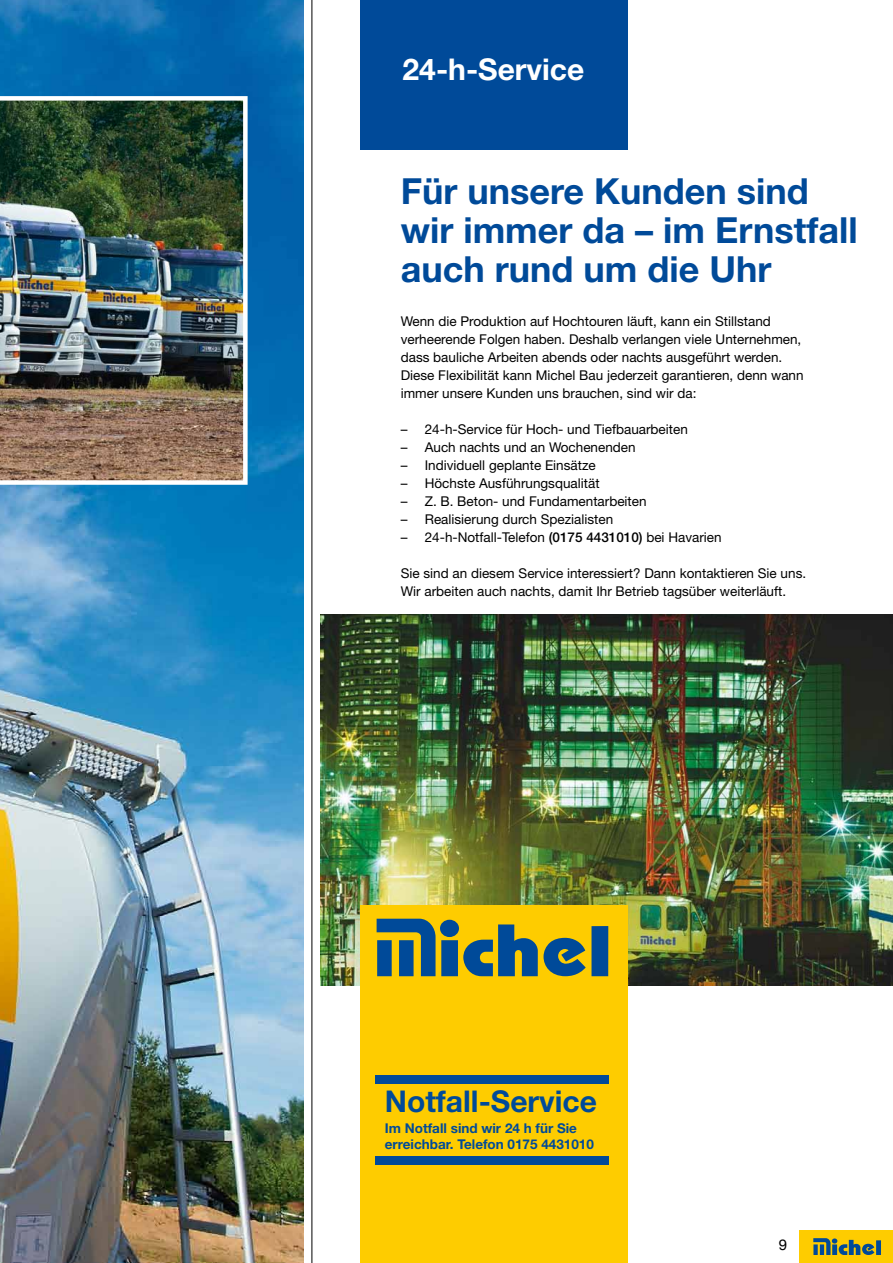
<style>
.page{position:relative;width:893px;height:1263px;background:#fff}
.page>*{position:absolute;margin:0;border:0;box-sizing:border-box;transform-origin:0 0}
.t1{font:700 36px/39px "Helvetica Neue";color:#004a99}
.t2{font:700 30px "Helvetica Neue";color:#004a99}
.t3{font:700 30px "Helvetica Neue";color:#fff}
.t4{font:15px "Helvetica Neue";color:#000}
.t5{font:13.5px/18px "Helvetica Neue";color:#000}
.t6{font:700 13.5px/16.2px "Helvetica Neue";color:#004a99}
.s1{font-weight:500}
</style>
<div class="page">
<img style="left:0;top:0;width:303px;height:1263px">
<div style="left:800px;top:1230px;width:93px;height:33px;background:#fecc00"></div>
<svg style="left:813px;top:1238px;width:68px;height:17px"></svg>
<img style="left:0;top:96px;width:248px;height:389px">
<img style="left:320px;top:614px;width:573px;height:372px">
<div style="left:360px;top:906px;width:267px;height:357px;background:#fecc00"></div>
<svg style="left:377px;top:919px;width:231px;height:57px"></svg>
<div style="left:360px;top:0;width:267px;height:150px;background:#004a99"></div>
<div style="left:375px;top:1156px;width:234px;height:9px;background:#004a99"></div>
<div style="left:375px;top:1075px;width:234px;height:9px;background:#004a99"></div>
<hr style="left:312px;top:0;width:1px;height:1263px;background:#000">
<h2 class="t3" style="left:403px;top:51px;width:183px">24-h-Service</h2>
<h1 class="t1" style="left:401px;top:170px;width:458px">Für unsere Kunden sind wir immer da – im Ernstfall auch rund um die Uhr</h1>
<p class="t5" style="left:401px;top:312px;width:404px">Wenn die Produktion auf Hochtouren läuft, kann ein Stillstand verheerende Folgen haben. Deshalb verlangen viele Unternehmen, dass bauliche Arbeiten abends oder nachts ausgeführt werden.<br>Diese Flexibilität kann Michel Bau jederzeit garantieren, denn wann immer unsere Kunden uns brauchen, sind wir da:</p>
<p class="t5" style="left:401px;top:420px;width:289px">– 24-h-Service für Hoch- und Tiefbauarbeiten</p>
<p class="t5" style="left:401px;top:438px;width:236px">– Auch nachts und an Wochenenden</p>
<p class="t5" style="left:401px;top:456px;width:197px">– Individuell geplante Einsätze</p>
<p class="t5" style="left:401px;top:474px;width:200px">– Höchste Ausführungsqualität</p>
<p class="t5" style="left:401px;top:492px;width:247px">– Z. B. Beton- und Fundamentarbeiten</p>
<p class="t5" style="left:401px;top:510px;width:214px">– Realisierung durch Spezialisten</p>
<p class="t5" style="left:401px;top:528px;width:322px">– 24-h-Notfall-Telefon <span class="s1">(0175 4431010)</span> bei Havarien</p>
<p class="t5" style="left:401px;top:564px;width:407px">Sie sind an diesem Service interessiert? Dann kontaktieren Sie uns.<br>Wir arbeiten auch nachts, damit Ihr Betrieb tagsüber weiterläuft.</p>
<h2 class="t2" style="left:385px;top:1083px;width:214px">Notfall-Service</h2>
<p class="t6" style="left:385px;top:1119px;width:211px">Im Notfall sind wir 24 h für Sie erreichbar. Telefon 0175 4431010</p>
<p class="t4" style="left:779px;top:1236px;width:10px">9</p>
</div>
